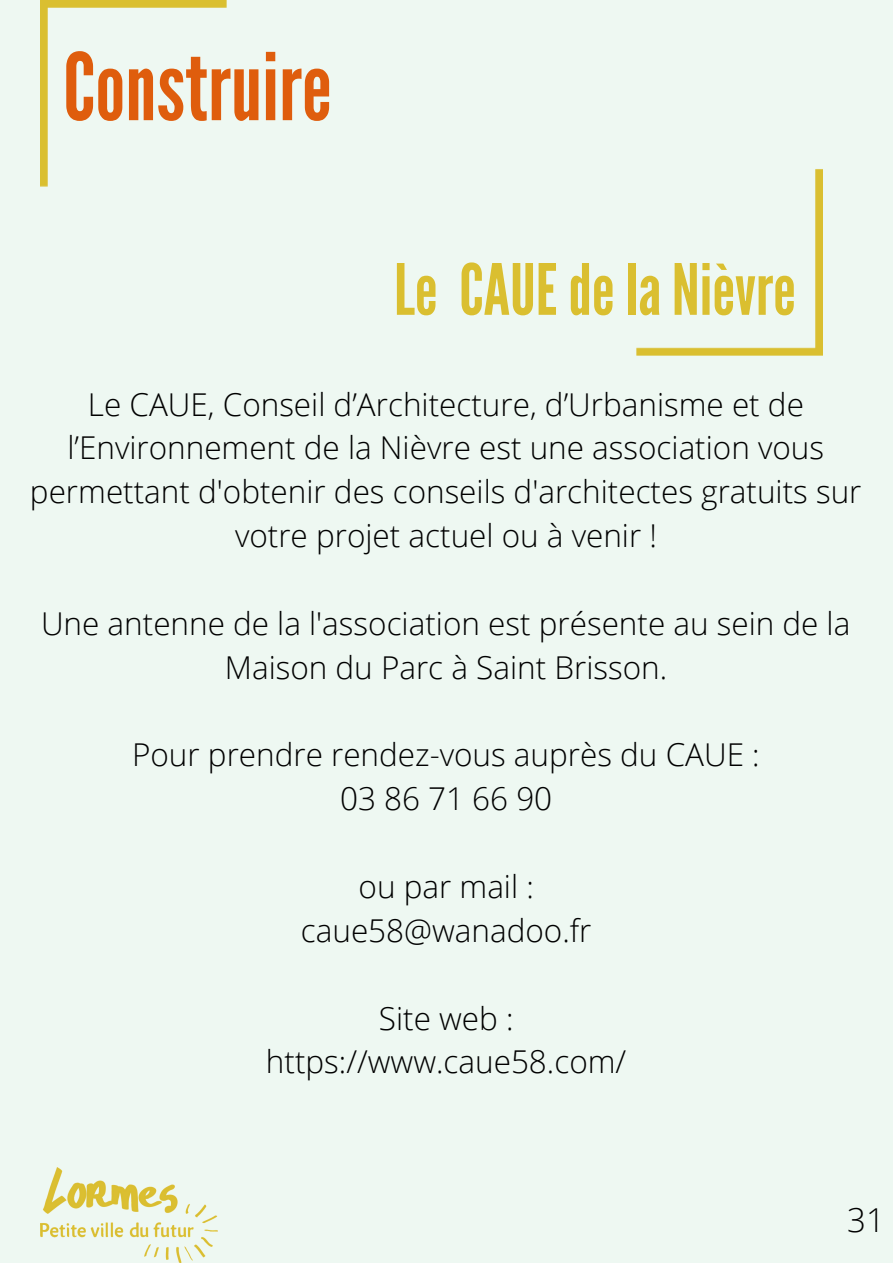
<style>
.page{position:relative;width:893px;height:1264px;background:#fff}
.page>*{position:absolute;margin:0;border:0;box-sizing:border-box;transform-origin:0 0}
.t1{font:92.85px "League Gothic";color:#df5d0d}
.t2{font:70.5px "League Gothic";color:#dabf30}
.t3{font:300 33px "Open Sans";color:#000}
.t4{font:300 31.5px/43.8px "Open Sans";color:#000;text-align:center}
</style>
<div class="page">
<div style="left:0;top:0;width:892px;height:1262px;background:#eef8f2"></div>
<img style="left:40px;top:0;width:782px;height:355px">
<img style="left:40px;top:1167px;width:177px;height:95px">
<p class="t1" style="left:63px;top:33px;width:270px">Construire</p>
<p class="t2" style="left:394px;top:249px;width:403px">Le CAUEdelaNièvre</p>
<p class="t4" style="left:30px;top:381px;width:833px">Le CAUE, Conseil d’Architecture, d’Urbanisme et de l’Environnement de la Nièvre est une association vous permettant d'obtenir des conseils d'architectes gratuits sur votre projet actuel ou à venir !</p>
<p class="t4" style="left:41px;top:600px;width:810px">Une antenne de la l'association est présente au sein de la<br>Maison du Parc à Saint Brisson.</p>
<p class="t4" style="left:132px;top:732px;width:629px">Pour prendre rendez-vous auprès du CAUE :</p>
<p class="t4" style="left:340px;top:776px;width:214px">03 86 71 66 90</p>
<p class="t4" style="left:358px;top:863px;width:177px">ou par mail :</p>
<p class="t4" style="left:301px;top:907px;width:292px">caue58@wanadoo.fr</p>
<p class="t4" style="left:379px;top:995px;width:136px">Site web :</p>
<p class="t4" style="left:266px;top:1039px;width:362px">https://www.caue58.com/</p>
<p class="t3" style="left:847px;top:1196px;width:39px">31</p>
</div>
